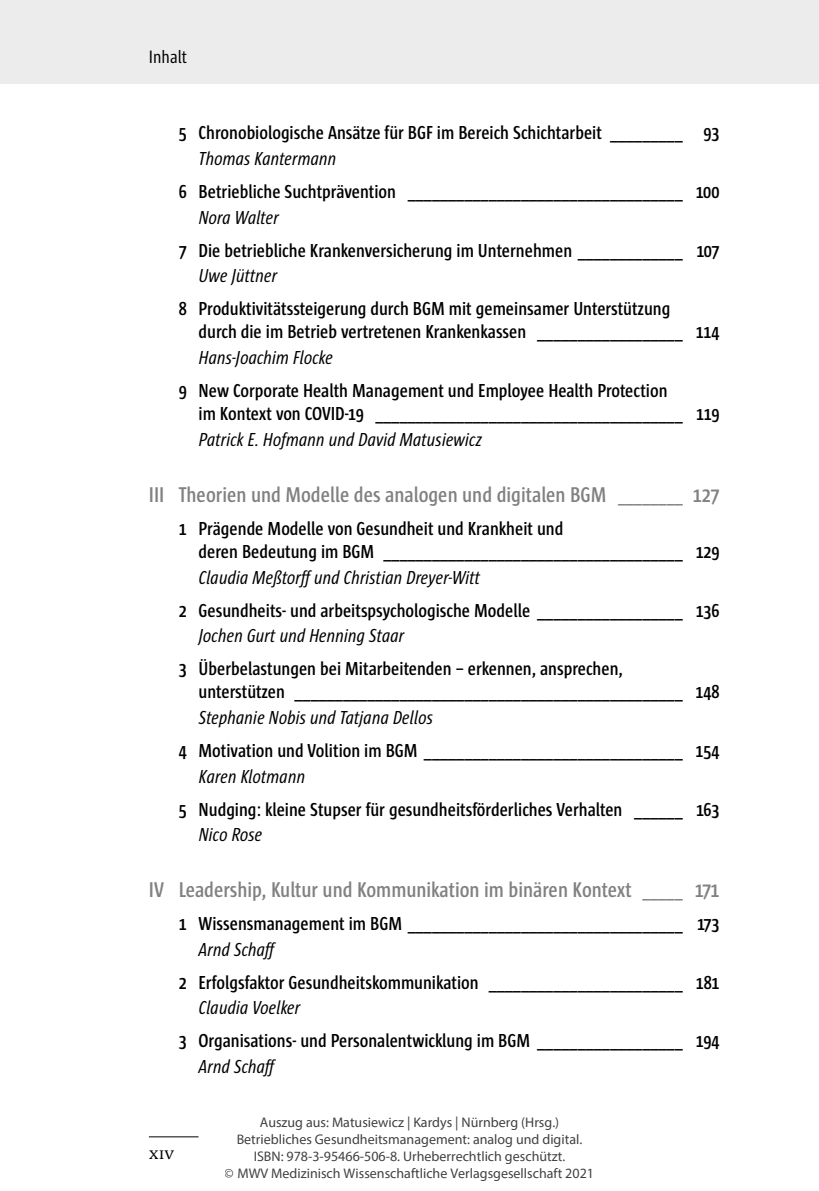
<style>
.page{position:relative;width:819px;height:1191px;background:#fff}
.page>*{position:absolute;margin:0;border:0;box-sizing:border-box;transform-origin:0 0}
.t1{font:600 21.88px "Sun Cd";color:#818181}
.t2{font:600 19.25px/23.1px "Sun Cd";color:#000}
.t3{font:italic 19.25px "Sun Cd";color:#000}
.t4{font:18.38px "Sun Cd";color:#000}
.t5{font:15.75px "Fedra Serif B Pro";color:#000}
.t6{font:14px/16.8px "Myriad Pro";color:rgb(0 0 0/.75);text-align:center}
.s1{font-size:19.25px}
</style>
<div class="page">
<hr style="left:149px;top:1136px;width:49px;height:1px;background:#000">
<div style="left:0;top:0;width:818px;height:84px;background:#ececec"></div>
<p class="t4" style="left:149px;top:47px;width:40px">Inhalt</p>
<p class="t2" style="left:179px;top:121px;width:542px">5 Chronobiologische Ansätze für BGF im Bereich Schichtarbeit _________ 93</p>
<p class="t3" style="left:198px;top:148px;width:139px">Thomas Kantermann</p>
<p class="t2" style="left:179px;top:180px;width:542px">6 Betriebliche Suchtprävention __________________________________ 100</p>
<p class="t3" style="left:198px;top:207px;width:82px">Nora Walter</p>
<p class="t2" style="left:179px;top:238px;width:542px">7 Die betriebliche Krankenversicherung im Unternehmen _____________ 107</p>
<p class="t3" style="left:198px;top:265px;width:80px">Uwe Jüttner</p>
<p class="t2" style="left:198px;top:297px;width:522px;text-indent:-20px">8 Produktivitätssteigerung durch BGM mit gemeinsamer Unterstützung<br>durch die im Betrieb vertretenen Krankenkassen __________________ 114</p>
<p class="t3" style="left:198px;top:347px;width:136px">Hans-Joachim Flocke</p>
<p class="t2" style="left:198px;top:379px;width:522px;text-indent:-20px">9 New Corporate Health Management und Employee Health Protection<br>im Kontext von COVID-19 ______________________________________ 119</p>
<p class="t3" style="left:198px;top:429px;width:285px">Patrick E. Hofmann und David Matusiewicz</p>
<p class="t1" style="left:149px;top:482px;width:572px">III Theorien und Modelle des analogen und digitalen BGM <span class="s1">________</span> 127</p>
<p class="t2" style="left:198px;top:516px;width:522px;text-indent:-20px">1 Prägende Modelle von Gesundheit und Krankheit und<br>deren Bedeutung im BGM _____________________________________ 129</p>
<p class="t3" style="left:198px;top:566px;width:283px">Claudia Meßtorff und Christian Dreyer-Witt</p>
<p class="t2" style="left:179px;top:598px;width:542px">2 Gesundheits- und arbeitspsychologische Modelle __________________ 136</p>
<p class="t3" style="left:198px;top:625px;width:207px">Jochen Gurt und Henning Staar</p>
<p class="t2" style="left:198px;top:657px;width:522px;text-indent:-20px">3 Überbelastungen bei Mitarbeitenden – erkennen, ansprechen,<br>unterstützen ________________________________________________ 148</p>
<p class="t3" style="left:198px;top:707px;width:236px">Stephanie Nobis und Tatjana Dellos</p>
<p class="t2" style="left:179px;top:738px;width:542px">4 Motivation und Volition im BGM ________________________________ 154</p>
<p class="t3" style="left:198px;top:765px;width:108px">Karen Klotmann</p>
<p class="t2" style="left:179px;top:797px;width:542px">5 Nudging: kleine Stupser für gesundheitsförderliches Verhalten ______ 163</p>
<p class="t3" style="left:198px;top:824px;width:65px">Nico Rose</p>
<p class="t1" style="left:149px;top:877px;width:572px">IV Leadership, Kultur und Kommunikation im binären Kontext <span class="s1">_____</span> 171</p>
<p class="t2" style="left:179px;top:912px;width:542px">1 Wissensmanagement im BGM __________________________________ 173</p>
<p class="t3" style="left:198px;top:938px;width:77px">Arnd Schaff</p>
<p class="t2" style="left:179px;top:970px;width:542px">2 Erfolgsfaktor Gesundheitskommunikation ________________________ 181</p>
<p class="t3" style="left:198px;top:997px;width:103px">Claudia Voelker</p>
<p class="t2" style="left:179px;top:1029px;width:542px">3 Organisations- und Personalentwicklung im BGM __________________ 194</p>
<p class="t3" style="left:198px;top:1056px;width:77px">Arnd Schaff</p>
<p class="t5" style="left:149px;top:1144px;width:27px">xiv</p>
<p class="t6" style="left:225px;top:1113px;width:370px">Auszug aus: Matusiewicz | Kardys | Nürnberg (Hrsg.)<br>Betriebliches Gesundheitsmanagement: analog und digital.<br>ISBN: 978-3-95466-506-8. Urheberrechtlich geschützt.<br>© MWV Medizinisch Wissenschaftliche Verlagsgesellschaft 2021</p>
</div>
